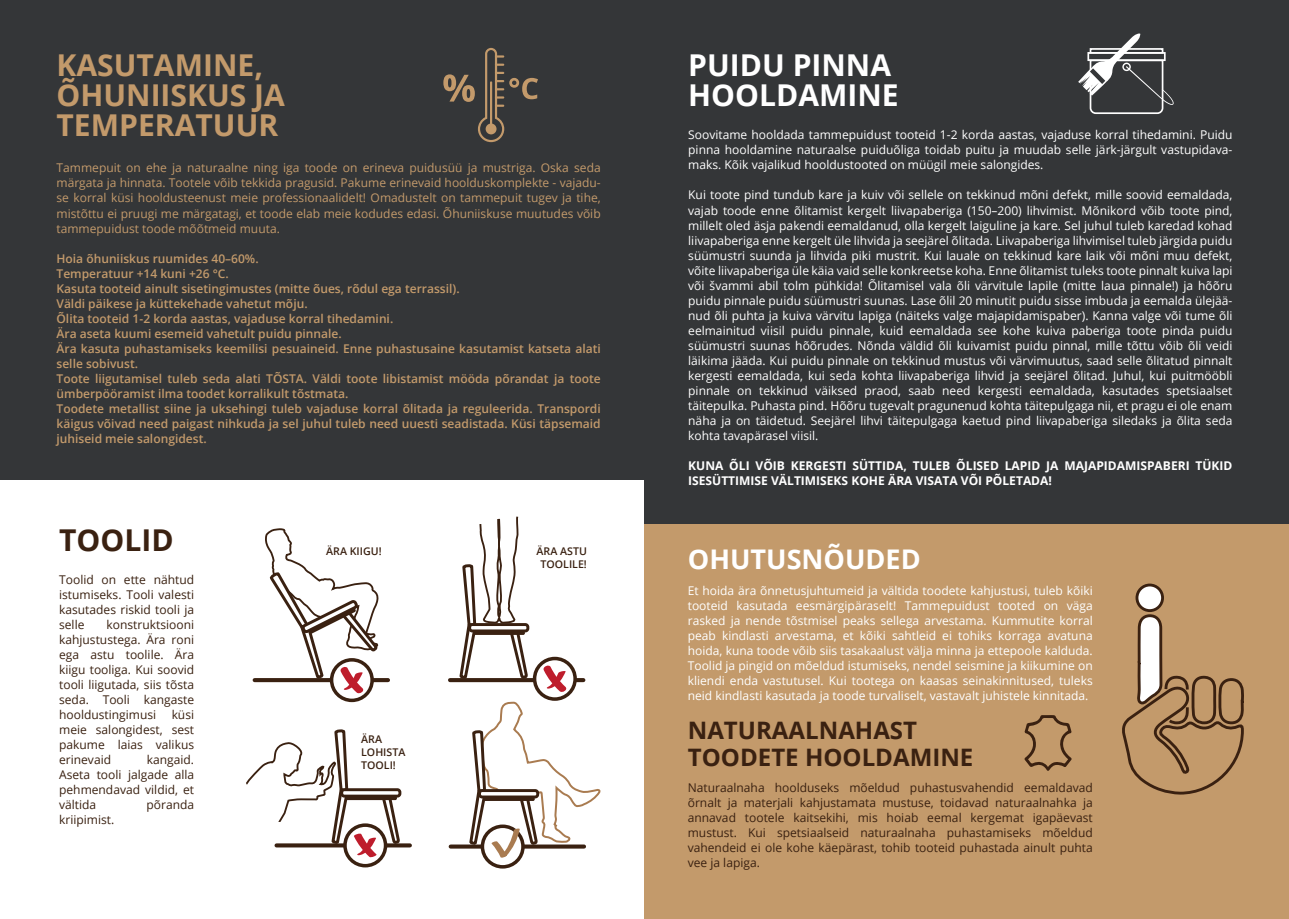
<style>
.page{position:relative;width:1289px;height:919px;background:#fff}
.page>*{position:absolute;margin:0;border:0;box-sizing:border-box;transform-origin:0 0}
.t1{font:700 30px/30px "Open Sans";color:#c39a6b}
.t2{font:700 30px/30px "Open Sans";color:#fff}
.t3{font:700 30px "Open Sans";color:#3a2111}
.t4{font:700 27px "Open Sans";color:#fff}
.t5{font:700 24px/27px "Open Sans";color:#3a2111}
.t6{font:12px/15px "Open Sans";color:#fff;text-align:justify}
.t7{font:600 12px/15px "Open Sans";color:#c39a6b}
.t8{font:12px/15px "Open Sans";color:#3a2111;text-align:justify}
.t9{font:12px/15px "Open Sans";color:#c39a6b;text-align:justify}
.t10{font:700 12px/15px "Open Sans";color:#fff}
.t11{font:600 10.65px/13.2px "Open Sans";color:#3a2111;text-align:center}
</style>
<div class="page">
<div style="left:644px;top:522px;width:644px;height:396px;background:#c39a6b"></div>
<div style="left:644px;top:0;width:644px;height:523px;background:#343638"></div>
<div style="left:0;top:0;width:659px;height:479px;background:#343638"></div>
<svg style="left:443px;top:48px;width:95px;height:94px"></svg>
<svg style="left:1122px;top:614px;width:122px;height:181px"></svg>
<div style="left:1136px;top:585px;width:26px;height:25px;background:#fff;border-radius:50%"></div>
<div style="left:1135px;top:583px;width:28px;height:29px;border:3px solid #3a2111;border-radius:50%"></div>
<svg style="left:450px;top:844px;width:7px;height:4px"></svg>
<svg style="left:398px;top:843px;width:12px;height:4px"></svg>
<svg style="left:450px;top:678px;width:7px;height:4px"></svg>
<div style="left:340px;top:788px;width:61px;height:9px;border:3px solid #3a2111;border-radius:3px"></div>
<svg style="left:246px;top:528px;width:152px;height:340px"></svg>
<svg style="left:457px;top:479px;width:144px;height:390px"></svg>
<svg style="left:1024px;top:715px;width:47px;height:56px"></svg>
<svg style="left:1078px;top:34px;width:95px;height:80px"></svg>
<h1 class="t1" style="left:56px;top:49px;width:230px">KASUTAMINE,<br>ÕHUNIISKUS JA<br>TEMPERATUUR</h1>
<p class="t9" style="left:56px;top:160px;width:545px">Tammepuit on ehe ja naturaalne ning iga toode on erineva puidusüü ja mustriga. Oska seda märgata ja hinnata. Tootele võib tekkida pragusid. Pakume erinevaid hoolduskomplekte - vajadu&shy;se korral küsi hooldusteenust meie professionaalidelt! Omadustelt on tammepuit tugev ja tihe, mistõttu ei pruugi me märgatagi, et toode elab meie kodudes edasi. Õhuniiskuse muutudes võib tammepuidust toode mõõtmeid muuta.</p>
<p class="t7" style="left:56px;top:250px;width:545px">Hoia õhuniiskus ruumides 40–60%.<br>Temperatuur +14 kuni +26 °C.<br>Kasuta tooteid ainult sisetingimustes (mitte õues, rõdul ega terrassil).<br>Väldi päikese ja küttekehade vahetut mõju.<br>Õlita tooteid 1-2 korda aastas, vajaduse korral tihedamini.<br>Ära aseta kuumi esemeid vahetult puidu pinnale.<br>Ära kasuta puhastamiseks keemilisi pesuaineid. Enne puhastusaine kasutamist katseta alati selle sobivust.<br>Toote liigutamisel tuleb seda alati TÕSTA. Väldi toote libistamist mööda põrandat ja toote ümberpööramist ilma toodet korralikult tõstmata.<br>Toodete metallist siine ja uksehingi tuleb vajaduse korral õlitada ja reguleerida. Transpordi käigus võivad need paigast nihkuda ja sel juhul tuleb need uuesti seadistada. Küsi täpsemaid juhiseid meie salongidest.</p>
<h1 class="t3" style="left:59px;top:518px;width:116px">TOOLID</h1>
<p class="t8" style="left:59px;top:571px;width:136px">Toolid on ette nähtud istumiseks. Tooli valesti kasutades riskid tooli ja selle</p>
<p class="t8" style="left:59px;top:616px;width:136px;text-indent:47px">konstruktsiooni kahjustustega. Ära roni ega astu toolile. Ära kiigu tooliga. Kui soovid tooli liigutada, siis tõsta seda. Tooli kangaste hooldustingimusi</p>
<p class="t8" style="left:59px;top:706px;width:136px;text-indent:112px">küsi meie salongidest, sest pakume laias valikus erinevaid</p>
<p class="t8" style="left:59px;top:752px;width:136px;text-indent:88px">kangaid.<br>Aseta tooli jalgade alla pehmendavad vildid, et vältida</p>
<p class="t8" style="left:146px;top:797px;width:49px">põranda</p>
<p class="t8" style="left:59px;top:812px;width:57px">kriipimist.</p>
<p class="t11" style="left:326px;top:544px;width:57px">ÄRA KIIGU!</p>
<p class="t11" style="left:536px;top:544px;width:52px">ÄRA ASTU<br>TOOLILE!</p>
<p class="t11" style="left:361px;top:732px;width:46px;text-align:left">ÄRA<br>LOHISTA<br>TOOLI!</p>
<h1 class="t2" style="left:688px;top:49px;width:212px">PUIDU PINNA<br>HOOLDAMINE</h1>
<p class="t6" style="left:688px;top:127px;width:545px">Soovitame hooldada tammepuidust tooteid 1-2 korda aastas, vajaduse korral tihedamini. Puidu pinna hooldamine naturaalse puiduõliga toidab puitu ja muudab selle järk-järgult vastupidava&shy;maks. Kõik vajalikud hooldustooted on müügil meie salongides.</p>
<p class="t6" style="left:688px;top:187px;width:546px">Kui toote pind tundub kare ja kuiv või sellele on tekkinud mõni defekt, mille soovid eemaldada, vajab toode enne õlitamist kergelt liivapaberiga (150–200) lihvimist. Mõnikord võib toote pind, millelt oled äsja pakendi eemaldanud, olla kergelt laiguline ja kare. Sel juhul tuleb karedad kohad liivapaberiga enne kergelt üle lihvida ja seejärel õlitada. Liivapaberiga lihvimisel tuleb järgida puidu süümustri suunda ja lihvida piki mustrit. Kui lauale on tekkinud kare laik või mõni muu defekt, võite liivapaberiga üle käia vaid selle konkreetse koha. Enne õlitamist tuleks toote pinnalt kuiva lapi või švammi abil tolm pühkida! Õlitamisel vala õli värvitule lapile (mitte laua pinnale!) ja hõõru puidu pinnale puidu süümustri suunas. Lase õlil 20 minutit puidu sisse imbuda ja eemalda ülejää&shy;nud õli puhta ja kuiva värvitu lapiga (näiteks valge majapidamispaber). Kanna valge või tume õli eelmainitud viisil puidu pinnale, kuid eemaldada see kohe kuiva paberiga toote pinda puidu süümustri suunas hõõrudes. Nõnda väldid õli kuivamist puidu pinnal, mille tõttu võib õli veidi läikima jääda. Kui puidu pinnale on tekkinud mustus või värvimuutus, saad selle õlitatud pinnalt kergesti eemaldada, kui seda kohta liivapaberiga lihvid ja seejärel õlitad. Juhul, kui puitmööbli pinnale on tekkinud väiksed praod, saab need kergesti eemaldada, kasutades spetsiaalset täitepulka. Puhasta pind. Hõõru tugevalt pragunenud kohta täitepulgaga nii, et pragu ei ole enam näha ja on täidetud. Seejärel lihvi täitepulgaga kaetud pind liivapaberiga siledaks ja õlita seda kohta tavapärasel viisil.</p>
<p class="t10" style="left:688px;top:458px;width:545px">KUNA ÕLI VÕIB KERGESTI SÜTTIDA, TULEB ÕLISED LAPID JA MAJAPIDAMISPABERI TÜKID<br>ISESÜTTIMISE VÄLTIMISEKS KOHE ÄRA VISATA VÕI PÕLETADA!</p>
<h2 class="t4" style="left:687px;top:540px;width:234px">OHUTUSNÕUDED</h2>
<p class="t6" style="left:687px;top:582px;width:406px">Et hoida ära õnnetusjuhtumeid ja vältida toodete kahjustusi, tuleb kõiki tooteid kasutada eesmärgipäraselt! Tammepuidust tooted on väga rasked ja nende tõstmisel peaks sellega arvestama. Kummutite korral peab kindlasti arvestama, et kõiki sahtleid ei tohiks korraga avatuna hoida, kuna toode võib siis tasakaalust välja minna ja ettepoole kalduda.<br>Toolid ja pingid on mõeldud istumiseks, nendel seismine ja kiikumine on kliendi enda vastutusel. Kui tootega on kaasas seinakinnitused, tuleks neid kindlasti kasutada ja toode turvaliselt, vastavalt juhistele kinnitada.</p>
<h3 class="t5" style="left:687px;top:716px;width:287px">NATURAALNAHAST<br>TOODETE HOOLDAMINE</h3>
<p class="t8" style="left:687px;top:780px;width:406px">Naturaalnaha hoolduseks mõeldud puhastusvahendid eemaldavad õrnalt ja materjali kahjustamata mustuse, toidavad naturaalnahka ja annavad tootele kaitsekihi, mis hoiab eemal kergemat igapäevast mustust. Kui spetsiaalseid naturaalnaha puhastamiseks mõeldud vahendeid ei ole kohe käepärast, tohib tooteid puhastada ainult puhta vee ja lapiga.</p>
</div>
